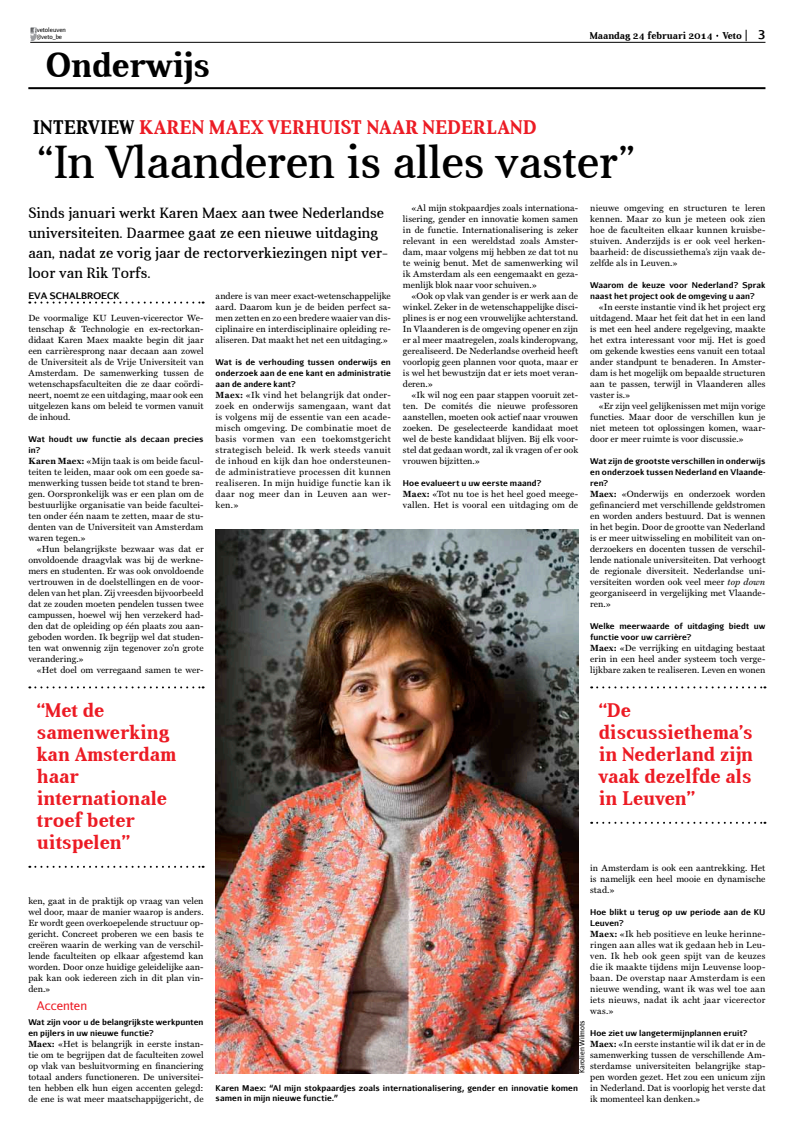
<style>
.page{position:relative;width:808px;height:1134px;background:#fff}
.page>*{position:absolute;margin:0;border:0;box-sizing:border-box;transform-origin:0 0}
.t1{font:47px "Aver";color:#000}
.t2{font:700 35px "Aver";color:#000}
.t3{font:700 20px/22px "Aver";letter-spacing:.005em;color:#ec1b24}
.t4{font:15px/20px "Aver";letter-spacing:.01em;color:#000}
.t5{font:12px "Aurulent Sans";color:#ec1b24}
.t6{font:700 12px "Aurulent Sans";color:#000}
.t7{font:700 10px "Aver";color:#000}
.t8{font:9px/11px "Miller Text";letter-spacing:.01em;color:#000;text-align:justify}
.t9{font:700 9px "Aurulent Sans";color:#000}
.t10{font:700 8px/11px "Aurulent Sans";letter-spacing:.01em;color:#000}
.t11{font:7px "Aurulent Sans";color:#000}
.t12{font:6px/7.2px "Aurulent Sans";color:#000}
.s1{color:#000}
.s2{font-weight:700}
.s3{font-style:italic}
</style>
<div class="page">
<svg style="left:29px;top:302px;width:175px;height:2px"></svg>
<svg style="left:29px;top:686px;width:175px;height:2px"></svg>
<svg style="left:29px;top:866px;width:175px;height:2px"></svg>
<svg style="left:591px;top:686px;width:174px;height:2px"></svg>
<svg style="left:591px;top:822px;width:174px;height:2px"></svg>
<img style="left:216px;top:530px;width:362px;height:543px">
<svg style="left:30px;top:28px;width:7px;height:12px"></svg>
<hr style="left:30px;top:42px;width:735px;height:1px;background:#000">
<hr style="left:28px;top:87px;width:737px;height:2px;background:#000">
<p class="t12" style="left:37px;top:26px;width:31px">vetoleuven @veto_be</p>
<p class="t7" style="left:590px;top:30px;width:154px">Maandag 24 februari 2014 Veto</p>
<h3 class="t6" style="left:758px;top:26px;width:9px">3</h3>
<h2 class="t2" style="left:45px;top:45px;width:166px">Onderwijs</h2>
<h3 class="t3" style="left:33px;top:116px;width:505px"><span class="s1">Interview</span> Karen Maex verhuist naar Nederland</h3>
<h1 class="t1" style="left:37px;top:136px;width:601px">“In Vlaanderen is alles vaster”</h1>
<h3 class="t4" style="left:28px;top:203px;width:361px">Sinds januari werkt Karen Maex aan twee Nederlandse universiteiten. Daarmee gaat ze een nieuwe uitdaging aan, nadat ze vorig jaar de rectorverkiezingen nipt ver&shy;loor van Rik Torfs.</h3>
<p class="t9" style="left:28px;top:289px;width:29px">Eva Sch</p>
<p class="t9" style="left:69px;top:289px;width:46px">albroeck</p>
<p class="t8" style="left:28px;top:312px;width:177px">De voormalige KU Leuven-vicerector We&shy;tenschap &amp; Technologie en ex-rectorkan&shy;didaat Karen Maex maakte begin dit jaar een carrièresprong naar decaan aan zowel de Universiteit als de Vrije Universiteit van Amsterdam. De samenwerking tussen de wetenschapsfaculteiten die ze daar coördi&shy;neert, noemt ze een uitdaging, maar ook een uitgelezen kans om beleid te vormen vanuit de inhoud.</p>
<p class="t10" style="left:28px;top:433px;width:177px">Wat houdt uw functie als decaan precies in?</p>
<p class="t8" style="left:28px;top:455px;width:177px"><span class="s2">Karen Maex:</span> «Mijn taak is om beide facul&shy;teiten te leiden, maar ook om een goede sa&shy;menwerking tussen beide tot stand te bren&shy;gen. Oorspronkelijk was er een plan om de bestuurlijke organisatie van beide facultei&shy;ten onder één naam te zetten, maar de stu&shy;denten van de Universiteit van Amsterdam waren tegen.»</p>
<p class="t8" style="left:28px;top:543px;width:177px;text-indent:9px">«Hun belangrijkste bezwaar was dat er onvoldoende draagvlak was bij de werkne&shy;mers en studenten. Er was ook onvoldoende vertrouwen in de doelstellingen en de voor&shy;delen van het plan. Zij vreesden bijvoorbeeld dat ze zouden moeten pendelen tussen twee campussen, hoewel wij hen verzekerd had&shy;den dat de opleiding op één plaats zou aan&shy;geboden worden. Ik begrijp wel dat studen&shy;ten wat onwennig zijn tegenover zo'n grote verandering.»</p>
<p class="t8" style="left:37px;top:664px;width:168px">«Het doel om verregaand samen te wer-</p>
<p class="t8" style="left:403px;top:202px;width:177px;text-indent:8px">«Al mijn stokpaardjes zoals internationa&shy;lisering, gender en innovatie komen samen in de functie. Internationalisering is zeker relevant in een wereldstad zoals Amster&shy;dam, maar volgens mij hebben ze dat tot nu te weinig benut. Met de samenwerking wil ik Amsterdam als een eengemaakt en geza&shy;menlijk blok naar voor schuiven.»</p>
<p class="t8" style="left:403px;top:290px;width:177px;text-indent:9px">«Ook op vlak van gender is er werk aan de winkel. Zeker in de wetenschappelijke disci&shy;plines is er nog een vrouwelijke achterstand.<br>In Vlaanderen is de omgeving opener en zijn er al meer maatregelen, zoals kinderopvang, gerealiseerd. De Nederlandse overheid heeft voorlopig geen plannen voor quota, maar er is wel het bewustzijn dat er iets moet veran&shy;deren.»</p>
<p class="t8" style="left:403px;top:389px;width:177px;text-indent:8px">«Ik wil nog een paar stappen vooruit zet&shy;ten. De comités die nieuwe professoren aanstellen, moeten ook actief naar vrouwen zoeken. De geselecteerde kandidaat moet wel de beste kandidaat blijven. Bij elk voor&shy;stel dat gedaan wordt, zal ik vragen of er ook vrouwen bijzitten.»</p>
<p class="t10" style="left:403px;top:477px;width:140px">Hoe evalueert u uw eerste maand?</p>
<p class="t8" style="left:403px;top:488px;width:177px"><span class="s2">Maex:</span> «Tot nu toe is het heel goed meege&shy;vallen. Het is vooral een uitdaging om de</p>
<p class="t8" style="left:590px;top:202px;width:177px">nieuwe omgeving en structuren te leren kennen. Maar zo kun je meteen ook zien hoe de faculteiten elkaar kunnen kruisbe&shy;stuiven. Anderzijds is er ook veel herken&shy;baarheid: de discussiethema’s zijn vaak de&shy;zelfde als in Leuven.»</p>
<p class="t10" style="left:590px;top:279px;width:177px">Waarom de keuze voor Nederland? Sprak naast het project ook de omgeving u aan?</p>
<p class="t8" style="left:590px;top:301px;width:177px;text-indent:9px">«In eerste instantie vind ik het project erg uitdagend. Maar het feit dat het in een land is met een heel andere regelgeving, maakte het extra interessant voor mij. Het is goed om gekende kwesties eens vanuit een totaal ander standpunt te benaderen. In Amster&shy;dam is het mogelijk om bepaalde structuren aan te passen, terwijl in Vlaanderen alles vaster is.»</p>
<p class="t8" style="left:590px;top:400px;width:177px;text-indent:9px">«Er zijn veel gelijkenissen met mijn vorige functies. Maar door de verschillen kun je niet meteen tot oplossingen komen, waar&shy;door er meer ruimte is voor discussie.»</p>
<p class="t10" style="left:590px;top:455px;width:177px;text-align:justify">Wat zijn de grootste verschillen in onderwijs en onderzoek tussen Nederland en Vlaande&shy;ren?</p>
<p class="t8" style="left:590px;top:488px;width:177px"><span class="s2">Maex:</span> «Onderwijs en onderzoek worden gefinancierd met verschillende geldstromen en worden anders bestuurd. Dat is wennen in het begin. Door de grootte van Nederland is er meer uitwisseling en mobiliteit van on&shy;derzoekers en docenten tussen de verschil&shy;lende nationale universiteiten. Dat verhoogt de regionale diversiteit. Nederlandse uni&shy;versiteiten worden ook veel meer <span class="s3">top down </span>georganiseerd in vergelijking met Vlaande&shy;ren.»</p>
<p class="t10" style="left:590px;top:620px;width:177px">Welke meerwaarde of uitdaging biedt uw functie voor uw carrière?</p>
<p class="t8" style="left:590px;top:642px;width:177px"><span class="s2">Maex:</span> «De verrijking en uitdaging bestaat erin in een heel ander systeem toch verge&shy;lijkbare zaken te realiseren. Leven en wonen</p>
<p class="t8" style="left:216px;top:290px;width:177px">andere is van meer exact-wetenschappelijke aard. Daarom kun je de beiden perfect sa&shy;men zetten en zo een bredere waaier van dis&shy;ciplinaire en interdisciplinaire opleiding re&shy;aliseren. Dat maakt het net een uitdaging.»</p>
<p class="t10" style="left:216px;top:356px;width:177px;text-align:justify">Wat is de verhouding tussen onderwijs en onderzoek aan de ene kant en administratie aan de andere kant?</p>
<p class="t8" style="left:216px;top:389px;width:177px"><span class="s2">Maex:</span> «Ik vind het belangrijk dat onder&shy;zoek en onderwijs samengaan, want dat is volgens mij de essentie van een acade&shy;misch omgeving. De combinatie moet de basis vormen van een toekomstgericht strategisch beleid. Ik werk steeds vanuit de inhoud en kijk dan hoe ondersteunen&shy;de administratieve processen dit kunnen realiseren. In mijn huidige functie kan ik daar nog meer dan in Leuven aan wer&shy;ken.»</p>
<h3 class="t3" style="left:37px;top:699px;width:141px">“Met de samenwerking kan Amsterdam haar internationale troef beter uitspelen”</h3>
<h3 class="t3" style="left:599px;top:699px;width:156px">“De discussiethema’s in Nederland zijn vaak dezelfde als in Leuven”</h3>
<p class="t8" style="left:28px;top:895px;width:177px">ken, gaat in de praktijk op vraag van velen wel door, maar de manier waarop is anders.<br>Er wordt geen overkoepelende structuur op&shy;gericht. Concreet proberen we een basis te creëren waarin de werking van de verschil&shy;lende faculteiten op elkaar afgestemd kan worden. Door onze huidige geleidelijke aan&shy;pak kan ook iedereen zich in dit plan vin&shy;den.»</p>
<h3 class="t5" style="left:37px;top:998px;width:52px">Accenten</h3>
<p class="t10" style="left:28px;top:1016px;width:177px">Wat zijn voor u de belangrijkste werkpunten en pijlers in uw nieuwe functie?</p>
<p class="t8" style="left:28px;top:1038px;width:177px"><span class="s2">Maex:</span> «Het is belangrijk in eerste instan&shy;tie om te begrijpen dat de faculteiten zowel op vlak van besluitvorming en financiering totaal anders functioneren. De universitei&shy;ten hebben elk hun eigen accenten gelegd: de ene is wat meer maatschappijgericht, de</p>
<p class="t8" style="left:590px;top:862px;width:177px">in Amsterdam is ook een aantrekking. Het is namelijk een heel mooie en dynamische stad.»</p>
<p class="t10" style="left:590px;top:906px;width:177px">Hoe blikt u terug op uw periode aan de KU<br>Leuven?</p>
<p class="t8" style="left:590px;top:928px;width:177px"><span class="s2">Maex:</span> «Ik heb positieve en leuke herinne&shy;ringen aan alles wat ik gedaan heb in Leu&shy;ven. Ik heb ook geen spijt van de keuzes die ik maakte tijdens mijn Leuvense loop&shy;baan. De overstap naar Amsterdam is een nieuwe wending, want ik was wel toe aan iets nieuws, nadat ik acht jaar vicerector was.»</p>
<p class="t10" style="left:590px;top:1027px;width:159px">Hoe ziet uw langetermijnplannen eruit?</p>
<p class="t8" style="left:590px;top:1038px;width:177px"><span class="s2">Maex:</span> «In eerste instantie wil ik dat er in de samenwerking tussen de verschillende Am&shy;sterdamse universiteiten belangrijke stap&shy;pen worden gezet. Het zou een unicum zijn in Nederland. Dat is voorlopig het verste dat ik momenteel kan denken.»</p>
<p class="t11" style="left:577px;top:1073px;width:55px;rotate:-90deg">Karolien Wilmots</p>
<p class="t10" style="left:216px;top:1082px;width:364px;line-height:10px">Karen Maex: “Al mijn stokpaardjes zoals internationalisering, gender en innovatie komen samen in mijn nieuwe functie.”</p>
</div>
